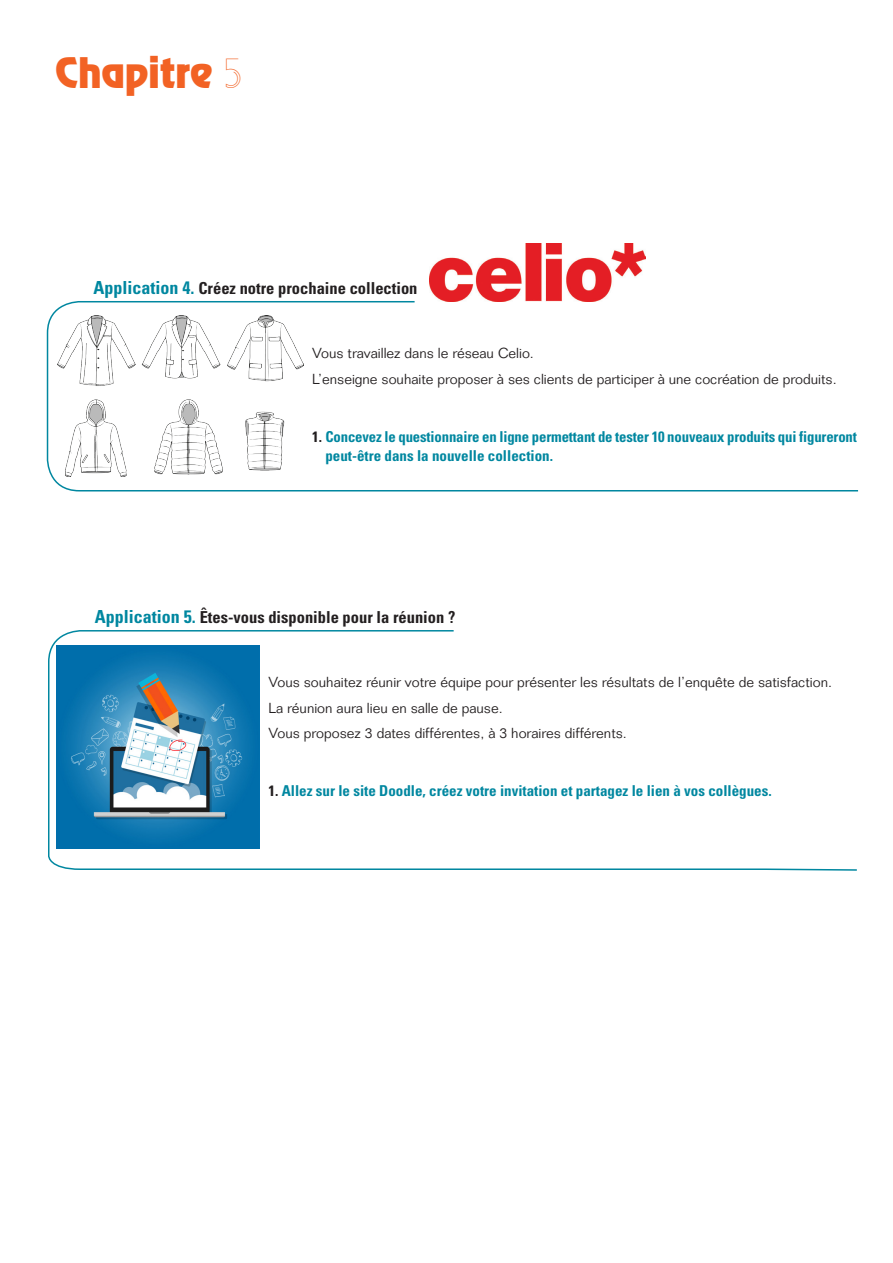
<style>
.page{position:relative;width:893px;height:1263px;background:#fff}
.page>*{position:absolute;margin:0;border:0;box-sizing:border-box;transform-origin:0 0}
.t1{font:42px "Revue BT";letter-spacing:-.02em;color:#f26224}
.t2{font:700 condensed 16.5px "Univers LT Std";color:#231f20}
.TAF_applications{font:700 condensed 15px/19.5px "Univers LT Std";color:#0087a0}
.texte_applications{font:300 14.25px "Folio Std";color:#231f20}
.s1{font-family:"PLENTO"}
.s2{font-size:18px;color:#0087a0}
.s3{color:#231f20}
</style>
<div class="page">
<svg style="left:48px;top:630px;width:809px;height:241px"></svg>
<img style="left:57px;top:645px;width:203px;height:204px">
<svg style="left:46px;top:301px;width:813px;height:191px"></svg>
<img style="left:57px;top:316px;width:247px;height:160px">
<img style="left:429px;top:243px;width:216px;height:58px">
<p class="t1" style="left:55px;top:47px;width:188px">Chapitre <span class="s1">5</span></p>
<p class="t2" style="left:93px;top:277px;width:326px"><span class="s2">Application 4.</span> Créez notre prochaine collection</p>
<p class="texte_applications" style="left:312px;top:345px;width:223px">Vous travaillez dans le réseau Celio.</p>
<p class="texte_applications" style="left:312px;top:370px;width:526px">L’enseigne souhaite proposer à ses clients de participer à une cocréation de produits.</p>
<p class="TAF_applications" style="left:325px;top:426px;width:533px;text-indent:-13px"><span class="s3">1.</span> Concevez le questionnaire en ligne permettant de tester 10 nouveaux produits qui figureront peut-être dans la nouvelle collection.</p>
<p class="t2" style="left:95px;top:606px;width:362px"><span class="s2">Application 5.</span> Êtes-vous disponible pour la réunion ?</p>
<p class="texte_applications" style="left:268px;top:674px;width:565px">Vous souhaitez réunir votre équipe pour présenter les résultats de l’enquête de satisfaction.</p>
<p class="texte_applications" style="left:268px;top:699px;width:236px">La réunion aura lieu en salle de pause.</p>
<p class="texte_applications" style="left:268px;top:725px;width:360px">Vous proposez 3 dates différentes, à 3 horaires différents.</p>
<p class="TAF_applications" style="left:268px;top:781px;width:505px"><span class="s3">1.</span> Allez sur le site Doodle, créez votre invitation et partagez le lien à vos collègues.</p>
</div>
